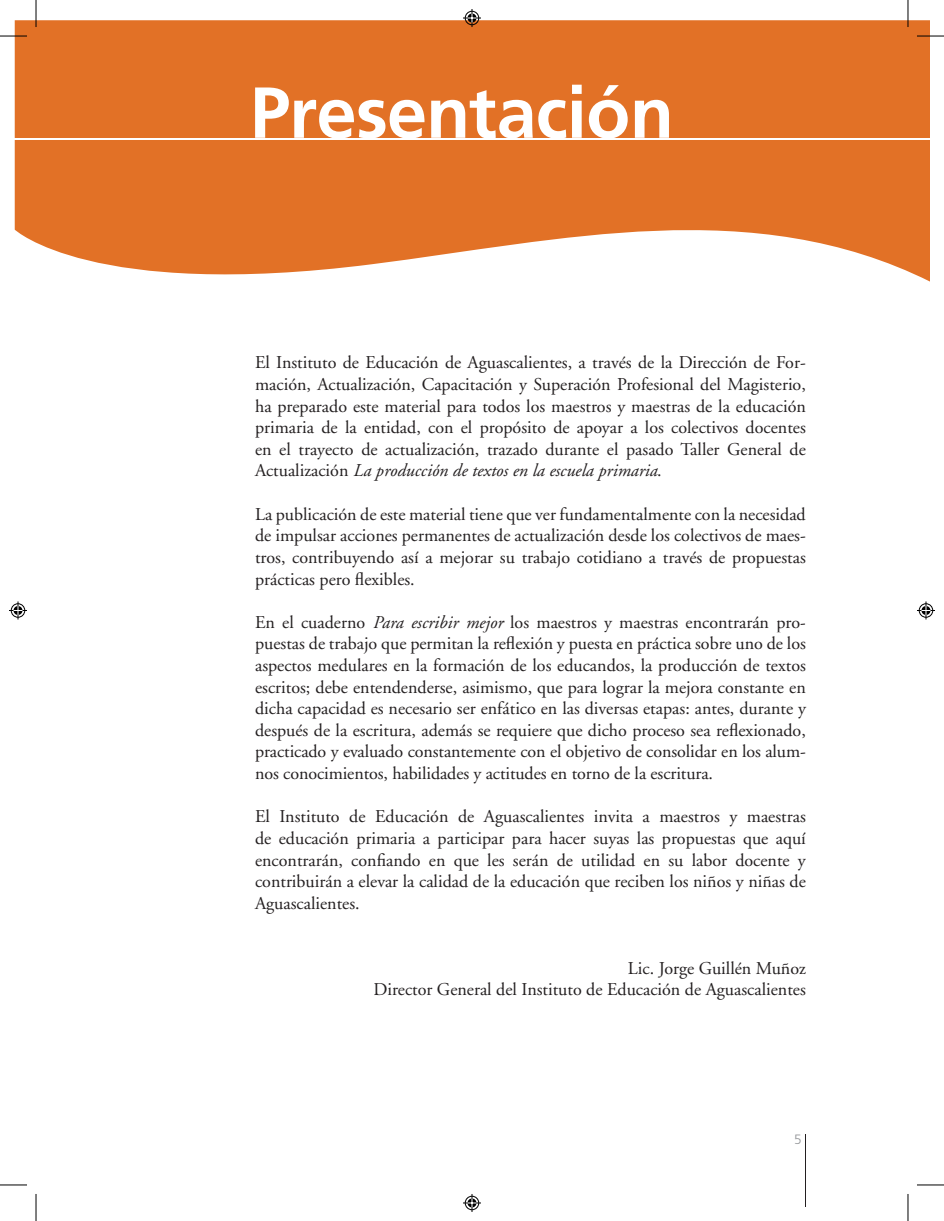
<style>
.page{position:relative;width:944px;height:1221px;background:#fff}
.page>*{position:absolute;margin:0;border:0;box-sizing:border-box;transform-origin:0 0}
.t1{font:700 72px "Frutiger";letter-spacing:-.01em;color:#fff}
.t2{font:18px/21.6px "Adobe Garamond";color:#231f20;text-align:justify}
.t3{font:300 13.5px "Frutiger";color:#939598}
.s1{font-style:italic}
</style>
<div class="page">
<hr style="left:805px;top:1133px;width:1px;height:72px;background:#231f20">
<svg style="left:15px;top:20px;width:914px;height:261px;background:#e5803e"></svg>
<hr style="left:15px;top:138px;width:914px;height:1px;background:#fff">
<svg style="left:36px;top:0;width:1px;height:27px"></svg>
<svg style="left:0;top:36px;width:27px;height:1px"></svg>
<svg style="left:907px;top:0;width:1px;height:27px"></svg>
<svg style="left:917px;top:36px;width:27px;height:1px"></svg>
<svg style="left:36px;top:1194px;width:1px;height:26px"></svg>
<svg style="left:0;top:1184px;width:27px;height:1px"></svg>
<svg style="left:907px;top:1194px;width:1px;height:26px"></svg>
<svg style="left:917px;top:1184px;width:27px;height:1px"></svg>
<svg style="left:463px;top:9px;width:18px;height:18px"></svg>
<svg style="left:463px;top:1194px;width:18px;height:17px"></svg>
<svg style="left:9px;top:601px;width:18px;height:18px"></svg>
<svg style="left:917px;top:601px;width:18px;height:18px"></svg>
<h1 class="t1" style="left:250px;top:70px;width:425px">Presentación</h1>
<p class="t2" style="left:255px;top:352px;width:552px">El Instituto de Educación de Aguascalientes, a través de la Dirección de For&shy;mación, Actualización, Capacitación y Superación Profesional del Magisterio, ha preparado este material para todos los maestros y maestras de la educación primaria de la entidad, con el propósito de apoyar a los colectivos docentes en el trayecto de actualización, trazado durante el pasado Taller General de Actualización <span class="s1">La producción de textos en la escuela primaria</span>.</p>
<p class="t2" style="left:255px;top:503px;width:552px">La publicación de este material tiene que ver fundamentalmente con la necesidad de impulsar acciones permanentes de actualización desde los colectivos de maes&shy;tros, contribuyendo así a mejorar su trabajo cotidiano a través de propuestas prácticas pero flexibles.</p>
<p class="t2" style="left:255px;top:611px;width:552px">En el cuaderno <span class="s1">Para escribir mejor</span> los maestros y maestras encontrarán pro&shy;puestas de trabajo que permitan la reflexión y puesta en práctica sobre uno de los aspectos medulares en la formación de los educandos, la producción de textos escritos; debe entendenderse, asimismo, que para lograr la mejora constante en dicha capacidad es necesario ser enfático en las diversas etapas: antes, durante y después de la escritura, además se requiere que dicho proceso sea reflexionado, practicado y evaluado constantemente con el objetivo de consolidar en los alum&shy;nos conocimientos, habilidades y actitudes en torno de la escritura.</p>
<p class="t2" style="left:255px;top:806px;width:552px">El Instituto de Educación de Aguascalientes invita a maestros y maestras de educación primaria a participar para hacer suyas las propuestas que aquí encontrarán, confiando en que les serán de utilidad en su labor docente y contribuirán a elevar la calidad de la educación que reciben los niños y niñas de Aguascalientes.</p>
<p class="t2" style="left:374px;top:957px;width:434px;text-align:right">Lic. Jorge Guillén Muñoz<br>Director General del Instituto de Educación de Aguascalientes</p>
<p class="t3" style="left:794px;top:1131px;width:9px">5</p>
</div>
